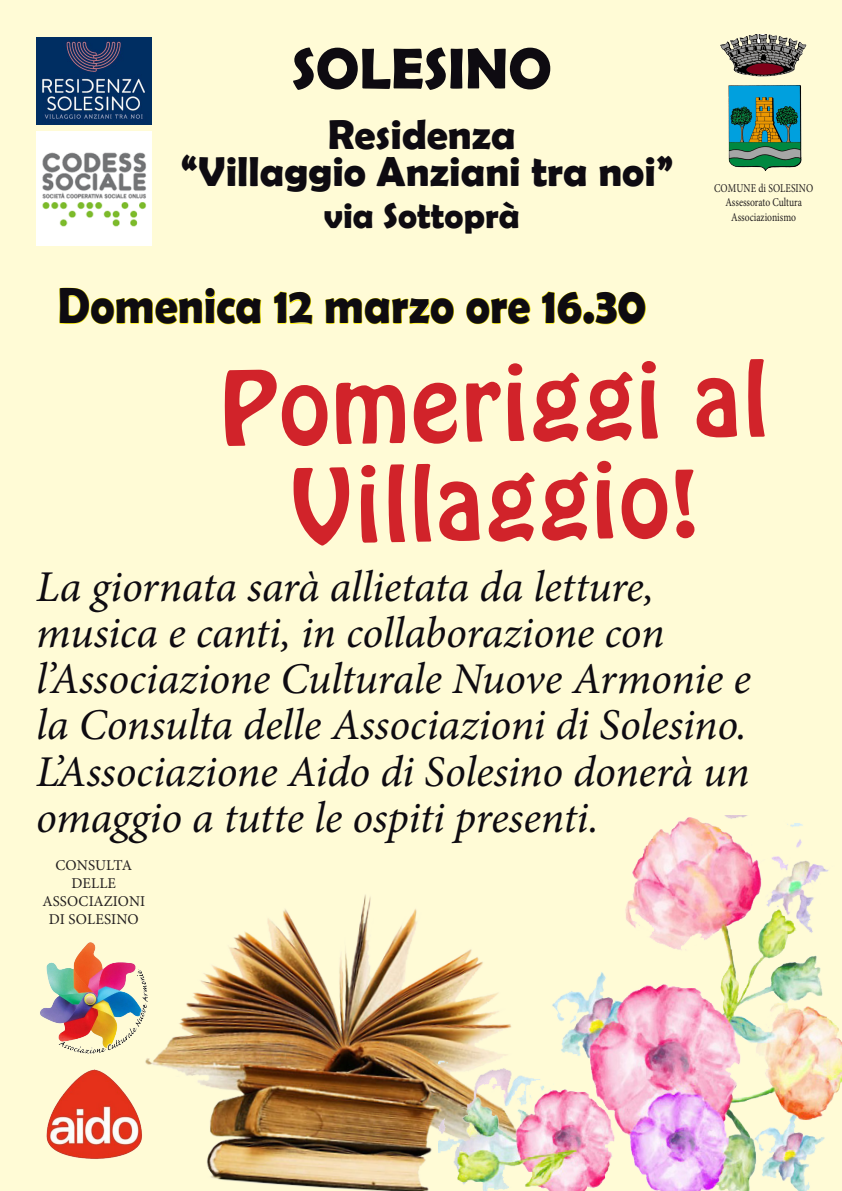
<style>
.page{position:relative;width:842px;height:1191px;background:#fffbd6}
.page>*{position:absolute;margin:0;border:0;box-sizing:border-box;transform-origin:0 0}
.t1{font:91px "Hobo Std";color:#d1232a}
.t2{font:700 58px "Berlin Sans FB Demi";color:#0e0b11}
.t3{font:700 51px "Berlin Sans FB Demi";color:#0e0b11;scale:.9 1}
.t4{font:italic 44px/46px "Minion Pro";letter-spacing:-.005em;color:#0e0b11}
.t5{font:700 42px "Berlin Sans FB Demi";color:#0e0b11}
.t6{font:700 36px "Berlin Sans FB Demi";color:#0e0b11}
.t7{font:15px "Minion Pro";letter-spacing:.01em;color:#231f20}
.t8{font:12px "Minion Pro";color:#231f20;scale:.8 1}
.s1{font-size:81px}
</style>
<div class="page">
<img style="left:37px;top:38px;width:114px;height:87px">
<img style="left:720px;top:35px;width:87px;height:135px">
<svg style="left:59px;top:288px;width:202px;height:36px"></svg>
<svg style="left:274px;top:291px;width:39px;height:34px"></svg>
<svg style="left:325px;top:297px;width:129px;height:27px"></svg>
<svg style="left:466px;top:297px;width:64px;height:27px"></svg>
<svg style="left:542px;top:291px;width:104px;height:34px"></svg>
<img style="left:145px;top:894px;width:293px;height:297px">
<img style="left:438px;top:815px;width:404px;height:376px">
<img style="left:46px;top:1069px;width:104px;height:92px">
<img style="left:40px;top:940px;width:110px;height:114px">
<img style="left:37px;top:131px;width:114px;height:114px">
<p class="t2" style="left:292px;top:35px;width:262px">SOLESINO</p>
<p class="t5" style="left:328px;top:110px;width:190px">Residenza</p>
<p class="t5" style="left:181px;top:148px;width:494px">“Villaggio Anziani tra noi”</p>
<p class="t6" style="left:324px;top:195px;width:198px">via Sottoprà</p>
<p class="t8" style="left:714px;top:180px;width:125px">COMUNE di SOLESINO</p>
<p class="t8" style="left:725px;top:195px;width:97px">Assessorato Cultura</p>
<p class="t8" style="left:731px;top:209px;width:83px">Associazionismo</p>
<p class="t3" style="left:58px;top:276px;width:656px">Domenica 12 marzo ore 16.30</p>
<p class="t1" style="left:219px;top:346px;width:548px;rotate:-1deg">Pomeriggi al</p>
<p class="t1" style="left:291px;top:444px;width:407px;rotate:-1deg">Villaggio<span class="s1">!</span></p>
<p class="t4" style="left:36px;top:564px;width:619px">La giornata sarà allietata da letture,</p>
<p class="t4" style="left:36px;top:610px;width:630px">musica e canti, in collaborazione con</p>
<p class="t4" style="left:36px;top:656px;width:716px">l’Associazione Culturale Nuove Armonie e</p>
<p class="t4" style="left:36px;top:702px;width:712px">la Consulta delle Associazioni di Solesino.</p>
<p class="t4" style="left:36px;top:748px;width:715px">L’Associazione Aido di Solesino donerà un omaggio a tutte le ospiti presenti.</p>
<p class="t7" style="left:55px;top:855px;width:78px">CONSULTA</p>
<p class="t7" style="left:71px;top:873px;width:46px">DELLE</p>
<p class="t7" style="left:42px;top:891px;width:104px">ASSOCIAZIONI</p>
<p class="t7" style="left:49px;top:909px;width:91px">DI SOLESINO</p>
</div>
